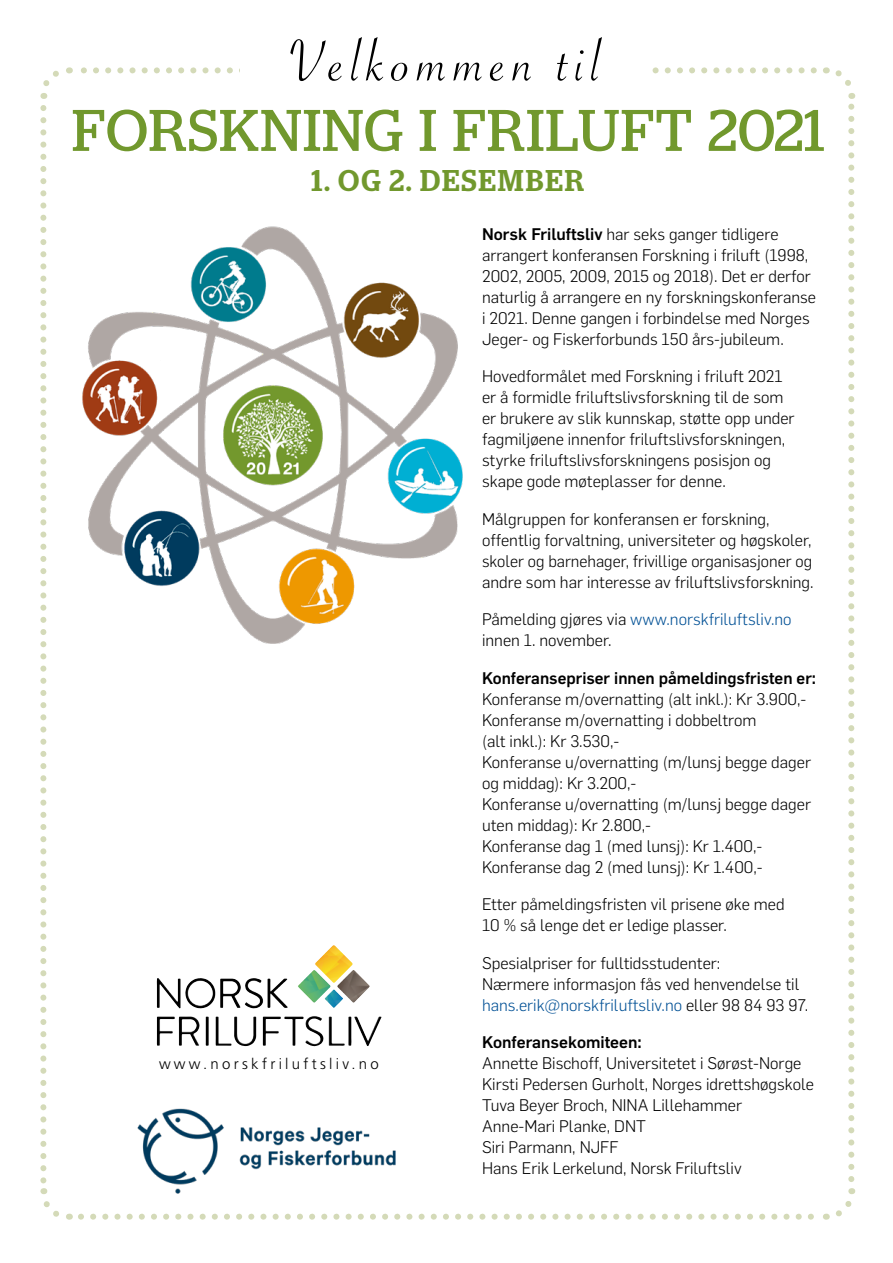
<style>
.page{position:relative;width:893px;height:1263px;background:#fff}
.page>*{position:absolute;margin:0;border:0;box-sizing:border-box;transform-origin:0 0}
.t1{font:63px "Savoye Let Plain";letter-spacing:.1em;color:#000}
.t2{font:58.5px "Stag";letter-spacing:.02em;color:#71982d}
.t3{font:500 30px "Stag";letter-spacing:.07em;color:#71982d}
.t4{font:300 16.5px/21px "Flama";color:#000}
.t5{font:500 16.5px "Flama";color:#000}
.t6{font:300 15px "Frutiger LT Std";letter-spacing:.22em;color:#000}
.s1{font-weight:500}
.s2{color:#005095}
</style>
<div class="page">
<svg style="left:81px;top:1214px;width:733px;height:6px"></svg>
<svg style="left:40px;top:108px;width:30px;height:1112px"></svg>
<svg style="left:826px;top:1188px;width:30px;height:32px"></svg>
<svg style="left:825px;top:67px;width:31px;height:1112px"></svg>
<svg style="left:40px;top:67px;width:774px;height:32px"></svg>
<img style="left:82px;top:226px;width:381px;height:418px">
<img style="left:137px;top:1108px;width:259px;height:86px">
<img style="left:157px;top:945px;width:213px;height:63px">
<div style="left:240px;top:34px;width:409px;height:56px;background:#fff"></div>
<h1 class="t1" style="left:289px;top:20px;width:313px">Velkommen til</h1>
<h2 class="t2" style="left:72px;top:96px;width:754px">FORSKNING I FRILUFT 2021</h2>
<h3 class="t3" style="left:312px;top:163px;width:274px">1. OG 2. DESEMBER</h3>
<p class="t6" style="left:159px;top:1055px;width:221px">www.norskfriluftsliv.no</p>
<p class="t4" style="left:482px;top:222px;width:335px"><span class="s1">Norsk Friluftsliv</span> har seks ganger tidligere arrangert konferansen Forskning i friluft (1998, 2002, 2005, 2009, 2015 og 2018). Det er derfor naturlig å arrangere en ny forskningskonferanse i 2021. Denne gangen i forbindelse med Norges Jeger- og Fiskerforbunds 150 års-jubileum.</p>
<p class="t4" style="left:482px;top:365px;width:314px">Hovedformålet med Forskning i friluft 2021 er å formidle friluftslivsforskning til de som er brukere av slik kunnskap, støtte opp under fagmiljøene innenfor friluftslivsforskningen, styrke friluftslivsforskningens posisjon og skape gode møteplasser for denne.</p>
<p class="t4" style="left:482px;top:507px;width:333px">Målgruppen for konferansen er forskning, offentlig forvaltning, universiteter og høgskoler, skoler og barnehager, frivillige organisasjoner og andre som har interesse av friluftslivsforskning.</p>
<p class="t4" style="left:482px;top:608px;width:311px">Påmelding gjøres via <span class="s2">www.norskfriluftsliv.no </span>innen 1. november.</p>
<p class="t5" style="left:482px;top:666px;width:336px">Konferansepriser innen påmeldingsfristen er:</p>
<p class="t4" style="left:482px;top:687px;width:330px">Konferanse m/overnatting (alt inkl.): Kr 3.900,- Konferanse m/overnatting i dobbeltrom<br>(alt inkl.): Kr 3.530,-<br>Konferanse u/overnatting (m/lunsj begge dager og middag): Kr 3.200,-<br>Konferanse u/overnatting (m/lunsj begge dager uten middag): Kr 2.800,-<br>Konferanse dag 1 (med lunsj): Kr 1.400,- Konferanse dag 2 (med lunsj): Kr 1.400,-</p>
<p class="t4" style="left:482px;top:893px;width:304px">Etter påmeldingsfristen vil prisene øke med<br>10 % så lenge det er ledige plasser.</p>
<p class="t4" style="left:482px;top:951px;width:328px">Spesialpriser for fulltidsstudenter:<br>Nærmere informasjon fås ved henvendelse til <span class="s2">hans.erik@norskfriluftsliv.no</span> eller 98 84 93 97.</p>
<p class="t5" style="left:482px;top:1030px;width:161px">Konferansekomiteen:</p>
<p class="t4" style="left:482px;top:1052px;width:333px">Annette Bischoff, Universitetet i Sørøst-Norge Kirsti Pedersen Gurholt, Norges idrettshøgskole Tuva Beyer Broch, NINA Lillehammer Anne-Mari Planke, DNT<br>Siri Parmann, NJFF<br>Hans Erik Lerkelund, Norsk Friluftsliv</p>
</div>
